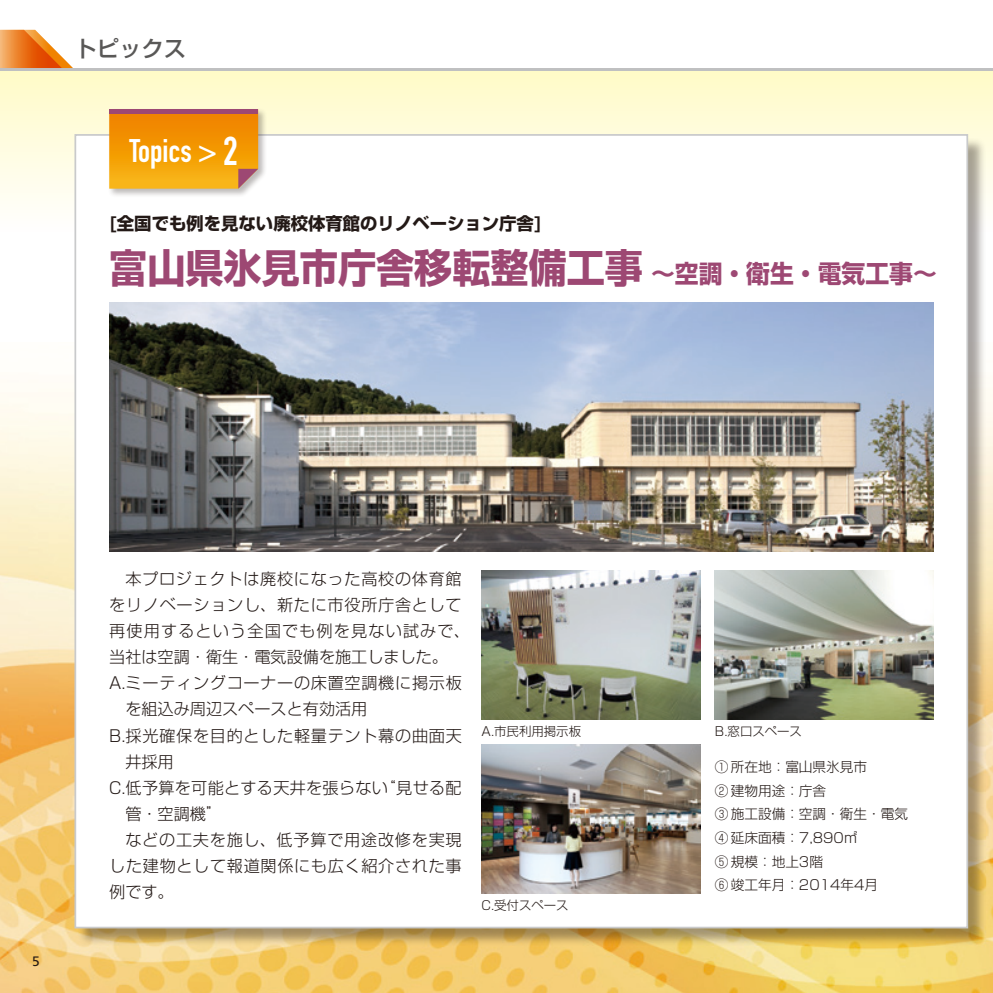
<style>
.page{position:relative;width:993px;height:993px;background:#fff}
.page>*{position:absolute;margin:0;border:0;box-sizing:border-box;transform-origin:0 0}
.t1{font:700 39.73px "Shin Go Pro";color:#9d4873;scale:.96 1}
.t2{font:32.2px "DIN Engschrift Std";letter-spacing:-.005em;color:#fff}
.t3{font:500 22.4px "Shin Go Pro";color:#595857}
.t4{font:700 17.32px "Shin Go Pro";color:#231916}
.t5{font:300 16.1px "Shin Go Pro";letter-spacing:.045em;color:#231916}
.t6{font:300 16.1px "Shin Go Pro";color:#231916}
.t7{font:300 16.1px "Shin Go Pro";letter-spacing:.015em;color:#231916}
.t8{font:300 16.1px "Shin Go Pro";letter-spacing:.07em;color:#231916}
.t9{font:300 13.65px/23.6px "Shin Go Pro";color:#231916}
.t10{font:13.65px "Frutiger LT Std";color:#231916}
.t11{font:300 12.42px "Shin Go Pro";color:#231916}
.s1{font-size:39.73px}
.s2{font-size:24.85px}
</style>
<div class="page">
<div style="left:0;top:69px;width:992px;height:162px;background:linear-gradient(to bottom,#fffbc6,#fffefd)"></div>
<img style="left:0;top:375px;width:992px;height:617px">
<div style="left:78px;top:137px;width:907px;height:808px;background:#231916;opacity:.4"></div>
<div style="left:74px;top:134px;width:893px;height:794px;background:#fff;border:2px solid #c9cacb"></div>
<img style="left:109px;top:303px;width:824px;height:248px">
<img style="left:481px;top:744px;width:218px;height:149px">
<img style="left:481px;top:570px;width:218px;height:149px">
<img style="left:714px;top:570px;width:219px;height:149px">
<svg style="left:0;top:30px;width:73px;height:38px"></svg>
<hr style="left:0;top:68px;width:992px;height:3px;background:#bfc0c1">
<div style="left:107px;top:107px;width:160px;height:90px;background:#231916;opacity:.3"></div>
<svg style="left:109px;top:109px;width:149px;height:80px;background:#ec9513"></svg>
<h3 class="t3" style="left:74px;top:30px;width:113px">トピックス</h3>
<h2 class="t2" style="left:129px;top:132px;width:110px">Topics &gt; <span class="s1">2</span></h2>
<p class="t4" style="left:109px;top:210px;width:434px">[全国でも例を見ない廃校体育館のリノベーション庁舎]</p>
<h1 class="t1" style="left:109px;top:236px;width:863px">富山県氷見市庁舎移転整備工事<span class="s2">～空調・衛生・電気工事～</span></h1>
<p class="t10" style="left:32px;top:952px;width:9px">5</p>
<p class="t5" style="left:125px;top:565px;width:338px">本プロジェクトは廃校になった高校の体育館</p>
<p class="t5" style="left:109px;top:591px;width:354px">をリノベーションし、新たに市役所庁舎として</p>
<p class="t8" style="left:109px;top:617px;width:362px">再使用するという全国でも例を見ない試みで、</p>
<p class="t6" style="left:109px;top:643px;width:340px">当社は空調・衛生・電気設備を施工しました。</p>
<p class="t5" style="left:109px;top:669px;width:354px">A.ミーティングコーナーの床置空調機に掲示板</p>
<p class="t6" style="left:125px;top:696px;width:243px">を組込み周辺スペースと有効活用</p>
<p class="t5" style="left:109px;top:722px;width:354px">B.採光確保を目的とした軽量テント幕の曲面天</p>
<p class="t5" style="left:125px;top:748px;width:50px">井採用</p>
<p class="t7" style="left:109px;top:774px;width:354px">C.低予算を可能とする天井を張らない“見せる配</p>
<p class="t5" style="left:125px;top:800px;width:98px">管・空調機”</p>
<p class="t5" style="left:125px;top:826px;width:338px">などの工夫を施し、低予算で用途改修を実現</p>
<p class="t5" style="left:109px;top:852px;width:354px">した建物として報道関係にも広く紹介された事</p>
<p class="t5" style="left:109px;top:878px;width:66px">例です。</p>
<p class="t11" style="left:481px;top:720px;width:101px">A.市民利用掲示板</p>
<p class="t11" style="left:714px;top:720px;width:89px">B.窓口スペース</p>
<p class="t11" style="left:481px;top:894px;width:89px">C.受付スペース</p>
<p class="t9" style="left:714px;top:753px;width:195px">① 所在地：富山県氷見市<br>② 建物用途：庁舎<br>③ 施工設備：空調・衛生・電気<br>④ 延床面積：7,890㎡<br>⑤ 規模：地上3階<br>⑥ 竣工年月：2014年4月</p>
</div>
